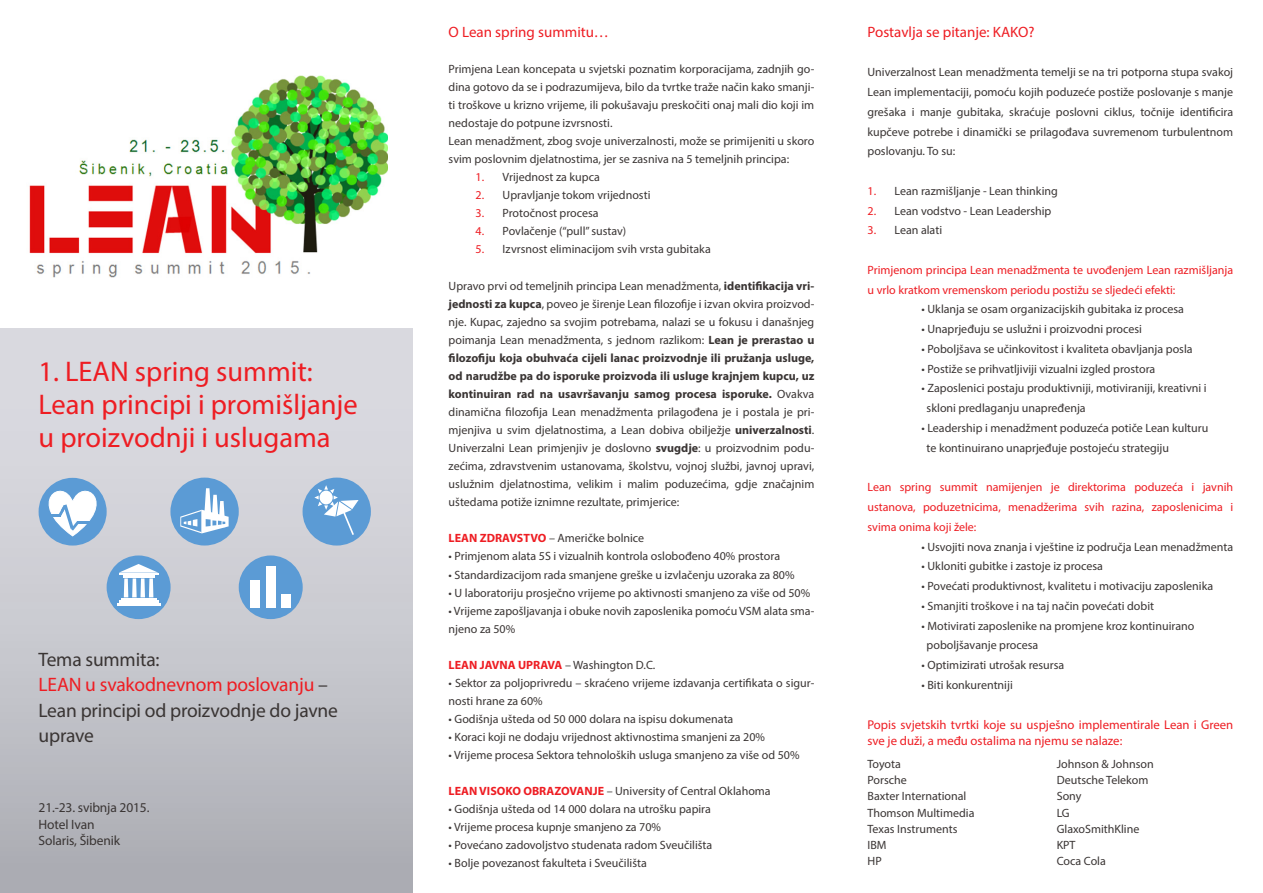
<style>
.page{position:relative;width:1263px;height:893px;background:#fff}
.page>*{position:absolute;margin:0;border:0;box-sizing:border-box;transform-origin:0 0}
.Naslovi{font:28.5px/33px "Myriad Pro";color:#ee1d23}
.Body_tekst{font:19.5px/25.5px "Myriad Pro";letter-spacing:-.01em;color:#3a3534}
.Naslovi-2{font:15px "Myriad Pro";color:#ee1d23}
.Body_tekst-2{font:13.5px/16.5px "Myriad Pro";letter-spacing:-.01em;color:#3a3534}
.Body_tekst_na_bijelo{font:12.75px/16.5px "Myriad Pro";color:#ee1d23}
.Body_tekst-3{font:12px/18px "Myriad Pro";color:#3a3534;text-align:justify}
.Body_tekst-4{font:12px/19.8px "Myriad Pro";color:#ee1d23}
.Body_tekst_na_bijelo-2{font:12px "Myriad Pro";color:#3a3534}
.Body_tekst-5{font:700 12px "Myriad Pro";color:#ee1d23}
.s1{color:#ee1d23}
.s2{font-weight:700}
.s3{font-weight:700;color:#ee1d23}
.s4{font-weight:400;color:#3a3534}
</style>
<div class="page">
<div style="left:0;top:328px;width:412px;height:565px;background:linear-gradient(to bottom,#e1e1e7,#aeb0b6)"></div>
<div style="left:39px;top:478px;width:68px;height:67px;background:#5b9bd5;border-radius:50%"></div>
<svg style="left:39px;top:478px;width:68px;height:58px"></svg>
<div style="left:107px;top:555px;width:64px;height:64px;background:#5b9bd5;border-radius:50%"></div>
<hr style="left:117px;top:603px;width:43px;height:3px;background:#fff">
<hr style="left:119px;top:601px;width:39px;height:2px;background:#fff">
<hr style="left:121px;top:598px;width:35px;height:3px;background:#fff">
<svg style="left:119px;top:564px;width:39px;height:33px"></svg>
<div style="left:170px;top:478px;width:69px;height:67px;background:#5b9bd5;border-radius:50%"></div>
<svg style="left:180px;top:488px;width:49px;height:45px"></svg>
<div style="left:239px;top:555px;width:64px;height:64px;background:#5b9bd5;border-radius:50%"></div>
<div style="left:251px;top:581px;width:9px;height:27px;background:#fff"></div>
<div style="left:266px;top:567px;width:9px;height:41px;background:#fff"></div>
<div style="left:281px;top:594px;width:9px;height:14px;background:#fff"></div>
<div style="left:303px;top:478px;width:68px;height:67px;background:#5b9bd5;border-radius:50%"></div>
<svg style="left:314px;top:485px;width:45px;height:50px"></svg>
<img style="left:29px;top:76px;width:359px;height:202px">
<p class="Naslovi" style="left:39px;top:355px;width:321px">1. LEAN spring summit:<br>Lean principi i promišljanje u proizvodnji i uslugama</p>
<p class="Body_tekst" style="left:39px;top:646px;width:301px">Tema summita:<br><span class="s1">LEAN u svakodnevnom poslovanju</span> –<br>Lean principi od proizvodnje do javne uprave</p>
<p class="Body_tekst-2" style="left:39px;top:799px;width:112px">21.-23. svibnja 2015.<br>Hotel Ivan<br>Solaris, Šibenik</p>
<p class="Naslovi-2" style="left:449px;top:22px;width:162px">O Lean spring summitu…</p>
<p class="Body_tekst-3" style="left:449px;top:60px;width:367px">Primjena Lean koncepata u svjetski poznatim korporacijama, zadnjih go&shy;dina gotovo da se i podrazumijeva, bilo da tvrtke traže način kako smanji&shy;ti troškove u krizno vrijeme, ili pokušavaju preskočiti onaj mali dio koji im nedostaje do potpune izvrsnosti.</p>
<p class="Body_tekst-3" style="left:449px;top:132px;width:367px">Lean menadžment, zbog svoje univerzalnosti, može se primijeniti u skoro svim poslovnim djelatnostima, jer se zasniva na 5 temeljnih principa:</p>
<p class="Body_tekst-3" style="left:476px;top:168px;width:126px"><span class="s1">1.</span> Vrijednost za kupca</p>
<p class="Body_tekst-3" style="left:476px;top:186px;width:176px"><span class="s1">2.</span> Upravljanje tokom vrijednosti</p>
<p class="Body_tekst-3" style="left:476px;top:204px;width:125px"><span class="s1">3.</span> Protočnost procesa</p>
<p class="Body_tekst-3" style="left:476px;top:222px;width:152px"><span class="s1">4.</span> Povlačenje (“pull” sustav)</p>
<p class="Body_tekst-3" style="left:476px;top:240px;width:237px"><span class="s1">5.</span> Izvrsnost eliminacijom svih vrsta gubitaka</p>
<p class="Body_tekst-3" style="left:449px;top:276px;width:367px">Upravo prvi od temeljnih principa Lean menadžmenta, <span class="s2">identifikacija vri&shy;jednosti za kupca</span>, poveo je širenje Lean filozofije i izvan okvira proizvod&shy;nje. Kupac, zajedno sa svojim potrebama, nalazi se u fokusu i današnjeg poimanja Lean menadžmenta, s jednom razlikom: <span class="s2">Lean je prerastao u filozofiju koja obuhvaća cijeli lanac proizvodnje ili pružanja usluge, od narudžbe pa do isporuke proizvoda ili usluge krajnjem kupcu, uz kontinuiran rad na usavršavanju samog procesa isporuke.</span> Ovakva dinamična filozofija Lean menadžmenta prilagođena je i postala je pri&shy;mjenjiva u svim djelatnostima, a Lean dobiva obilježje <span class="s2">univerzalnosti</span>.<br>Univerzalni Lean primjenjiv je doslovno <span class="s2">svugdje</span>: u proizvodnim podu&shy;zećima, zdravstvenim ustanovama, školstvu, vojnoj službi, javnoj upravi, uslužnim djelatnostima, velikim i malim poduzećima, gdje značajnim uštedama potiže iznimne rezultate, primjerice:</p>
<p class="Body_tekst-3" style="left:449px;top:529px;width:197px"><span class="s3">LEAN ZDRAVSTVO</span> – Američke bolnice</p>
<p class="Body_tekst-3" style="left:449px;top:547px;width:333px">• Primjenom alata 5S i vizualnih kontrola oslobođeno 40% prostora</p>
<p class="Body_tekst-3" style="left:449px;top:565px;width:347px">• Standardizacijom rada smanjene greške u izvlačenju uzoraka za 80%</p>
<p class="Body_tekst-3" style="left:449px;top:583px;width:363px">• U laboratoriju prosječno vrijeme po aktivnosti smanjeno za više od 50%</p>
<p class="Body_tekst-3" style="left:449px;top:601px;width:367px">• Vrijeme zapošljavanja i obuke novih zaposlenika pomoću VSM alata sma&shy;njeno za 50%</p>
<p class="Body_tekst-5" style="left:449px;top:657px;width:208px">LEAN JAVNA UPRAVA <span class="s4">– Washington D.C.</span></p>
<p class="Body_tekst-3" style="left:449px;top:674px;width:367px">• Sektor za poljoprivredu – skraćeno vrijeme izdavanja certifikata o sigur&shy;nosti hrane za 60%</p>
<p class="Body_tekst-3" style="left:449px;top:710px;width:286px">• Godišnja ušteda od 50 000 dolara na ispisu dokumenata</p>
<p class="Body_tekst-3" style="left:449px;top:728px;width:318px">• Koraci koji ne dodaju vrijednost aktivnostima smanjeni za 20%</p>
<p class="Body_tekst-3" style="left:449px;top:746px;width:352px">• Vrijeme procesa Sektora tehnoloških usluga smanjeno za više od 50%</p>
<p class="Body_tekst-3" style="left:449px;top:782px;width:324px"><span class="s3">LEAN VISOKO OBRAZOVANJE</span> – University of Central Oklahoma</p>
<p class="Body_tekst-3" style="left:449px;top:800px;width:264px">• Godišnja ušteda od 14 000 dolara na utrošku papira</p>
<p class="Body_tekst-3" style="left:449px;top:818px;width:214px">• Vrijeme procesa kupnje smanjeno za 70%</p>
<p class="Body_tekst-3" style="left:449px;top:836px;width:265px">• Povećano zadovoljstvo studenata radom Sveučilišta</p>
<p class="Body_tekst-3" style="left:449px;top:854px;width:200px">• Bolje povezanost fakulteta i Sveučilišta</p>
<p class="Naslovi-2" style="left:867px;top:22px;width:169px">Postavlja se pitanje: KAKO?</p>
<p class="Body_tekst-3" style="left:867px;top:62px;width:367px;line-height:19.8px">Univerzalnost Lean menadžmenta temelji se na tri potporna stupa svakoj Lean implementaciji, pomoću kojih poduzeće postiže poslovanje s manje grešaka i manje gubitaka, skraćuje poslovni ciklus, točnije identificira kupčeve potrebe i dinamički se prilagođava suvremenom turbulentnom poslovanju. To su:</p>
<p class="Body_tekst-3" style="left:867px;top:182px;width:192px"><span class="s1">1.</span> Lean razmišljanje - Lean thinking</p>
<p class="Body_tekst-3" style="left:867px;top:201px;width:185px"><span class="s1">2.</span> Lean vodstvo - Lean Leadership</p>
<p class="Body_tekst-3" style="left:867px;top:221px;width:76px"><span class="s1">3.</span> Lean alati</p>
<p class="Body_tekst-4" style="left:867px;top:260px;width:367px">Primjenom principa Lean menadžmenta te uvođenjem Lean razmišljanja u vrlo kratkom vremenskom periodu postižu se sljedeći efekti:</p>
<p class="Body_tekst-3" style="left:921px;top:300px;width:264px">• Uklanja se osam organizacijskih gubitaka iz procesa</p>
<p class="Body_tekst-3" style="left:921px;top:320px;width:222px">• Unaprjeđuju se uslužni i proizvodni procesi</p>
<p class="Body_tekst-3" style="left:921px;top:340px;width:273px">• Poboljšava se učinkovitost i kvaliteta obavljanja posla</p>
<p class="Body_tekst-3" style="left:921px;top:359px;width:235px">• Postiže se prihvatljiviji vizualni izgled prostora</p>
<p class="Body_tekst-3" style="left:921px;top:379px;width:287px">• Zaposlenici postaju produktivniji, motiviraniji, kreativni i</p>
<p class="Body_tekst-3" style="left:926px;top:399px;width:161px">skloni predlaganju unapređenja</p>
<p class="Body_tekst-3" style="left:921px;top:419px;width:288px">• Leadership i menadžment poduzeća potiče Lean kulturu</p>
<p class="Body_tekst-3" style="left:926px;top:438px;width:244px">te kontinuirano unaprjeđuje postojeću strategiju</p>
<p class="Body_tekst-4" style="left:867px;top:477px;width:367px;text-align:justify">Lean spring summit namijenjen je direktorima poduzeća i javnih ustanova, poduzetnicima, menadžerima svih razina, zaposlenicima i svima onima koji žele:</p>
<p class="Body_tekst-3" style="left:921px;top:537px;width:313px">• Usvojiti nova znanja i vještine iz područja Lean menadžmenta</p>
<p class="Body_tekst-3" style="left:921px;top:557px;width:183px">• Ukloniti gubitke i zastoje iz procesa</p>
<p class="Body_tekst-3" style="left:921px;top:577px;width:293px">• Povećati produktivnost, kvalitetu i motivaciju zaposlenika</p>
<p class="Body_tekst-3" style="left:921px;top:597px;width:234px">• Smanjiti troškove i na taj način povećati dobit</p>
<p class="Body_tekst-3" style="left:921px;top:616px;width:274px">• Motivirati zaposlenike na promjene kroz kontinuirano</p>
<p class="Body_tekst-3" style="left:926px;top:636px;width:113px">poboljšavanje procesa</p>
<p class="Body_tekst-3" style="left:921px;top:656px;width:144px">• Optimizirati utrošak resursa</p>
<p class="Body_tekst-3" style="left:921px;top:676px;width:93px">• Biti konkurentniji</p>
<p class="Body_tekst_na_bijelo" style="left:867px;top:716px;width:367px">Popis svjetskih tvrtki koje su uspješno implementirale Lean i Green sve je duži, a među ostalima na njemu se nalaze:</p>
<p class="Body_tekst_na_bijelo-2" style="left:867px;top:756px;width:35px">Toyota</p>
<p class="Body_tekst_na_bijelo-2" style="left:867px;top:773px;width:41px">Porsche</p>
<p class="Body_tekst_na_bijelo-2" style="left:867px;top:789px;width:100px">Baxter International</p>
<p class="Body_tekst_na_bijelo-2" style="left:867px;top:805px;width:108px">Thomson Multimedia</p>
<p class="Body_tekst_na_bijelo-2" style="left:867px;top:821px;width:91px">Texas Instruments</p>
<p class="Body_tekst_na_bijelo-2" style="left:867px;top:838px;width:21px">IBM</p>
<p class="Body_tekst_na_bijelo-2" style="left:867px;top:854px;width:16px">HP</p>
<p class="Body_tekst_na_bijelo-2" style="left:1057px;top:756px;width:99px">Johnson &amp; Johnson</p>
<p class="Body_tekst_na_bijelo-2" style="left:1057px;top:773px;width:93px">Deutsche Telekom</p>
<p class="Body_tekst_na_bijelo-2" style="left:1057px;top:789px;width:26px">Sony</p>
<p class="Body_tekst_na_bijelo-2" style="left:1057px;top:805px;width:14px">LG</p>
<p class="Body_tekst_na_bijelo-2" style="left:1057px;top:821px;width:84px">GlaxoSmithKline</p>
<p class="Body_tekst_na_bijelo-2" style="left:1057px;top:838px;width:20px">KPT</p>
<p class="Body_tekst_na_bijelo-2" style="left:1057px;top:854px;width:51px">Coca Cola</p>
</div>
